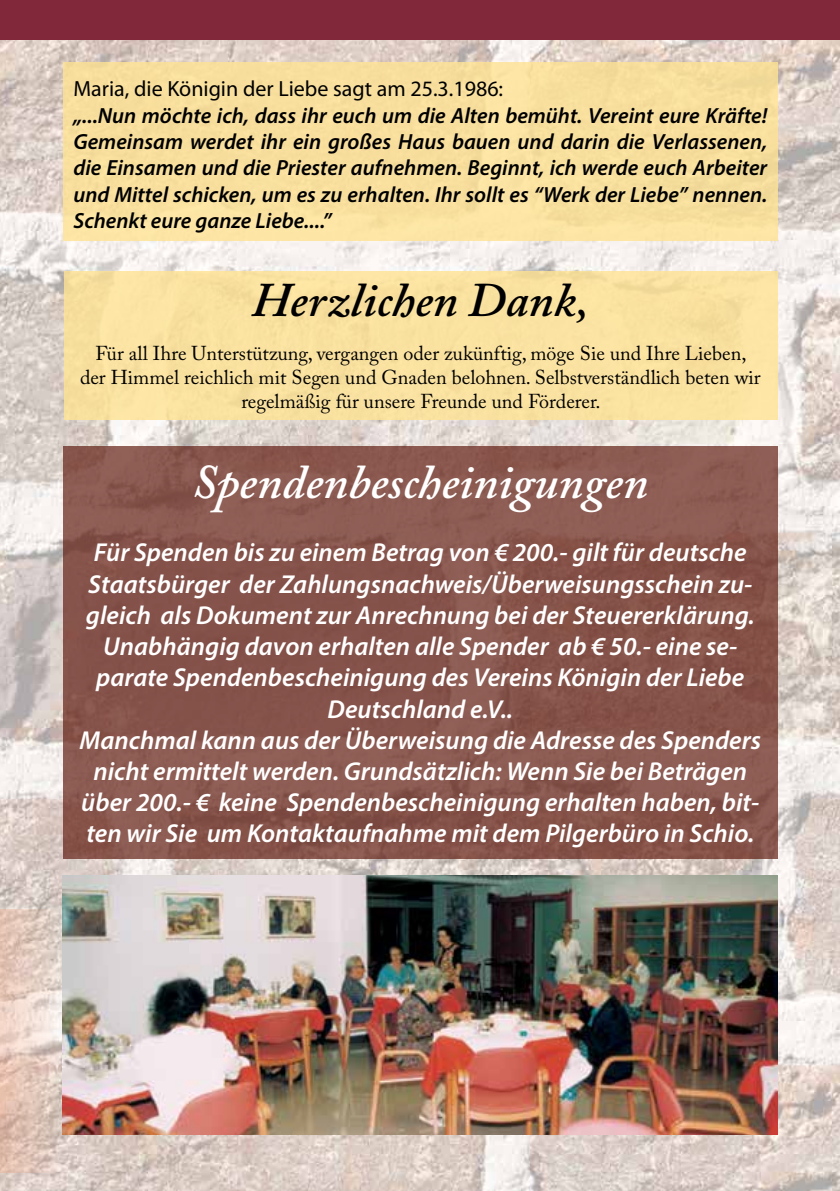
<style>
.page{position:relative;width:840px;height:1191px;background:#fff}
.page>*{position:absolute;margin:0;border:0;box-sizing:border-box;transform-origin:0 0}
.t1{font:italic 600 48px "Adobe Caslon Pro";color:#fff}
.t2{font:italic 600 48px "Adobe Caslon Pro";color:#000}
.t3{font:italic 600 26px/31.2px "Myriad Pro";color:#fff;text-align:center}
.t4{font:italic 600 22px/26.4px "Myriad Pro";color:#000;text-align:justify}
.t5{font:22px "Myriad Pro";color:#000}
.t6{font:20px/24px "Adobe Caslon Pro";color:#000;text-align:center}
</style>
<div class="page">
<img style="left:0;top:40px;width:839px;height:1151px">
<div style="left:64px;top:271px;width:713px;height:149px;background:#fae2a0"></div>
<div style="left:63px;top:62px;width:714px;height:179px;background:#f8df9e"></div>
<div style="left:63px;top:446px;width:714px;height:412px;background:#87544b"></div>
<img style="left:62px;top:875px;width:715px;height:259px">
<div style="left:0;top:0;width:839px;height:40px;background:#81293a"></div>
<svg style="left:0;top:909px;width:57px;height:263px;background:#e2cabd"></svg>
<img style="left:0;top:506px;width:1px;height:379px">
<p class="t5" style="left:73px;top:75px;width:431px">Maria, die Königin der Liebe sagt am 25.3.1986:</p>
<p class="t4" style="left:73px;top:101px;width:695px">„...Nun möchte ich, dass ihr euch um die Alten bemüht. Vereint eure Kräfte!<br>Gemeinsam werdet ihr ein großes Haus bauen und darin die Verlassenen, die Einsamen und die Priester aufnehmen. Beginnt, ich werde euch Arbeiter und Mittel schicken, um es zu erhalten. Ihr sollt es “Werk der Liebe” nennen.<br>Schenkt eure ganze Liebe....”</p>
<h1 class="t2" style="left:252px;top:271px;width:337px">Herzlichen Dank,</h1>
<p class="t6" style="left:80px;top:341px;width:681px">Für all Ihre Unterstützung, vergangen oder zukünftig, möge Sie und Ihre Lieben, der Himmel reichlich mit Segen und Gnaden belohnen. Selbstverständlich beten wir regelmäßig für unsere Freunde und Förderer.</p>
<h1 class="t1" style="left:192px;top:453px;width:457px">Spendenbescheinigungen</h1>
<p class="t3" style="left:79px;top:536px;width:682px">Für Spenden bis zu einem Betrag von € 200.- gilt für deutsche Staatsbürger der Zahlungsnachweis/Überweisungsschein zu&shy;gleich als Dokument zur Anrechnung bei der Steuererklärung.<br>Unabhängig davon erhalten alle Spender ab € 50.- eine se&shy;parate Spendenbescheinigung des Vereins Königin der Liebe Deutschland e.V..<br>Manchmal kann aus der Überweisung die Adresse des Spenders nicht ermittelt werden. Grundsätzlich: Wenn Sie bei Beträgen über 200.- € keine Spendenbescheinigung erhalten haben, bit&shy;ten wir Sie um Kontaktaufnahme mit dem Pilgerbüro in Schio.</p>
</div>
